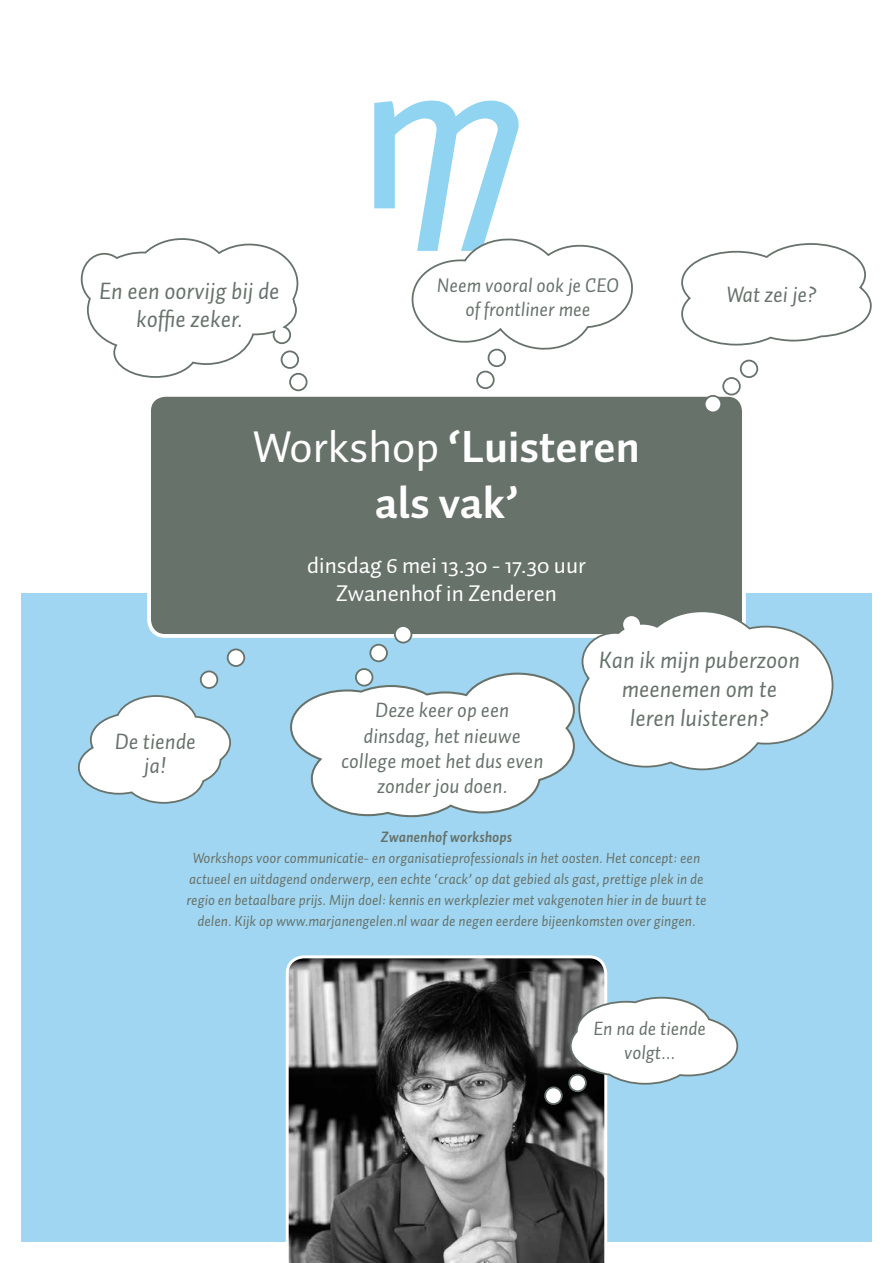
<style>
.page{position:relative;width:893px;height:1263px;background:#fff}
.page>*{position:absolute;margin:0;border:0;box-sizing:border-box;transform-origin:0 0}
.t1{font:700 45px/55.3px "Auto 1";color:#fff;text-align:center}
.t2{font:italic 24px/28.8px "Auto 1";color:#67726b;text-align:center}
.t3{font:23.1px/27.6px "Auto 1";color:#fff;text-align:center}
.t4{font:italic 22.5px/24px "Auto 1";color:#67726b;text-align:center}
.t5{font:italic 21px/25.2px "Auto 1";color:#67726b;text-align:center}
.t6{font:italic 20.1px/24px "Auto 1";color:#67726b;text-align:center}
.t7{font:italic 19.5px/23.4px "Auto 1";color:#67726b;text-align:center}
.t8{font:italic 15px/21px "Auto 1";color:#67726b;text-align:center}
.t9{font:italic 700 15px "Auto 1";color:#67726b}
.s1{font-weight:400}
</style>
<div class="page">
<div style="left:21px;top:593px;width:851px;height:649px;background:#a0d6f1"></div>
<div style="left:149px;top:395px;width:595px;height:241px;background:#67726b;border-radius:16px"></div>
<div style="left:147px;top:393px;width:599px;height:245px;border:4px solid #fff;border-radius:16px"></div>
<div style="left:289px;top:373px;width:19px;height:18px;border:2px solid #67726b;border-radius:50%"></div>
<svg style="left:80px;top:238px;width:219px;height:141px"></svg>
<div style="left:476px;top:371px;width:19px;height:18px;border:2px solid #67726b;border-radius:50%"></div>
<div style="left:488px;top:349px;width:18px;height:18px;border:2px solid #67726b;border-radius:50%"></div>
<svg style="left:374px;top:101px;width:259px;height:249px"></svg>
<svg style="left:78px;top:695px;width:153px;height:109px"></svg>
<div style="left:740px;top:360px;width:18px;height:18px;border:2px solid #67726b;border-radius:50%"></div>
<div style="left:722px;top:377px;width:19px;height:18px;border:2px solid #67726b;border-radius:50%"></div>
<div style="left:705px;top:396px;width:16px;height:16px;background:#fff;border-radius:50%"></div>
<div style="left:704px;top:395px;width:18px;height:18px;border:2px solid #67726b;border-radius:50%"></div>
<svg style="left:289px;top:609px;width:545px;height:209px"></svg>
<div style="left:228px;top:649px;width:16px;height:17px;background:#fff;border-radius:50%"></div>
<div style="left:227px;top:648px;width:18px;height:19px;border:2px solid #67726b;border-radius:50%"></div>
<div style="left:201px;top:671px;width:16px;height:17px;background:#fff;border-radius:50%"></div>
<div style="left:200px;top:670px;width:18px;height:19px;border:2px solid #67726b;border-radius:50%"></div>
<svg style="left:681px;top:243px;width:191px;height:103px"></svg>
<svg style="left:286px;top:955px;width:321px;height:308px;background:#686969"></svg>
<div style="left:569px;top:1075px;width:17px;height:16px;background:#fff;border-radius:50%"></div>
<div style="left:568px;top:1074px;width:19px;height:18px;border:2px solid #67726b;border-radius:50%"></div>
<svg style="left:545px;top:1087px;width:17px;height:17px"></svg>
<div style="left:544px;top:1086px;width:19px;height:19px;border:2px solid #67726b;border-radius:50%"></div>
<svg style="left:569px;top:996px;width:170px;height:89px"></svg>
<h2 class="t2" style="left:99px;top:276px;width:182px">En een oorvijg bij de koffie zeker.</h2>
<h3 class="t6" style="left:437px;top:273px;width:184px">Neem vooral ook je CEO of frontliner mee</h3>
<h1 class="t1" style="left:253px;top:418px;width:388px"><span class="s1">Workshop</span> ‘Luisteren als vak’</h1>
<h3 class="t3" style="left:307px;top:551px;width:280px">dinsdag 6 mei 13.30 - 17.30 uur<br>Zwanenhof in Zenderen</h3>
<h3 class="t4" style="left:726px;top:282px;width:92px">Wat zei je?</h3>
<h3 class="t4" style="left:115px;top:729px;width:83px">De tiende ja!</h3>
<h3 class="t5" style="left:341px;top:697px;width:204px">Deze keer op een dinsdag, het nieuwe college moet het dus even zonder jou doen.</h3>
<h2 class="t2" style="left:599px;top:645px;width:202px">Kan ik mijn puberzoon meenemen om te leren luisteren?</h2>
<p class="t9" style="left:381px;top:827px;width:133px">Zwanenhof workshops</p>
<p class="t8" style="left:186px;top:847px;width:522px">Workshops voor communicatie- en organisatieprofessionals in het oosten. Het concept: een actueel en uitdagend onderwerp, een echte ‘crack’ op dat gebied als gast, prettige plek in de regio en betaalbare prijs. Mijn doel: kennis en werkplezier met vakgenoten hier in de buurt te delen. Kijk op www.marjanengelen.nl waar de negen eerdere bijeenkomsten over gingen.</p>
<h3 class="t7" style="left:593px;top:1016px;width:114px">En na de tiende volgt...</h3>
</div>
